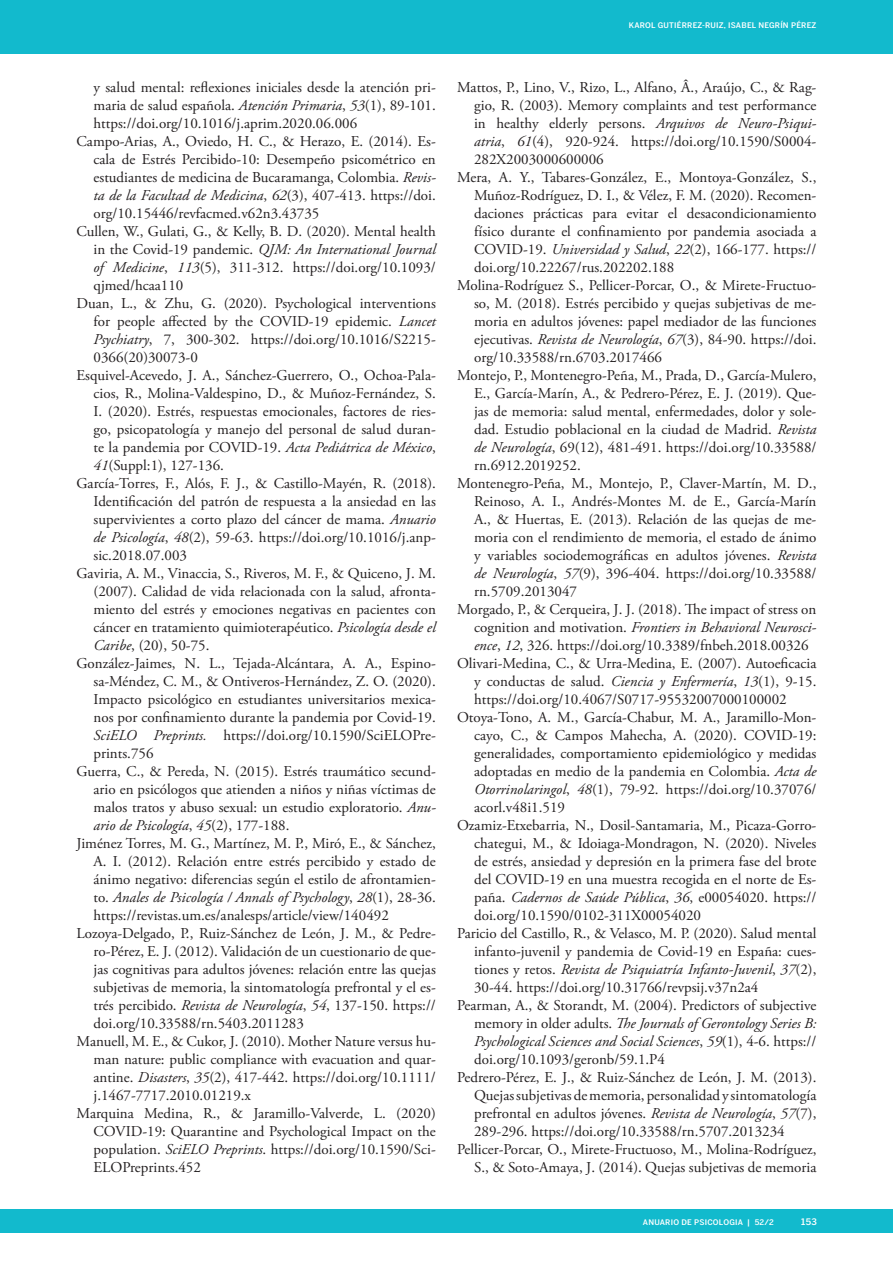
<style>
.page{position:relative;width:893px;height:1263px;background:#fff}
.page>*{position:absolute;margin:0;border:0;box-sizing:border-box;transform-origin:0 0}
.bibliografia{font:15px/18px "Adobe Garamond Pro";color:#231f20;text-align:justify}
.t1{font:500 8.85px "Benton Sans Cond";color:#fff;scale:1.18 1}
.t2{font:500 7.65px "Benton Sans Cond";letter-spacing:.025em;color:#fff;scale:1.18 1}
.s1{font-style:italic}
</style>
<div class="page">
<div style="left:0;top:0;width:893px;height:54px;background:#12bacd"></div>
<div style="left:0;top:1209px;width:893px;height:23px;background:#12bacd"></div>
<p class="bibliografia" style="left:94px;top:78px;width:344px">y salud mental: reflexiones iniciales desde la atención pri&shy;maria de salud española. <span class="s1">Atención Primaria</span>, <span class="s1">53</span>(1), 89-101. https://doi.org/10.1016/j.aprim.2020.06.006</p>
<p class="bibliografia" style="left:94px;top:132px;width:344px;text-indent:-17px">Campo-Arias, A., Oviedo, H. C., &amp; Herazo, E. (2014). Es&shy;cala de Estrés Percibido-10: Desempeño psicométrico en estudiantes de medicina de Bucaramanga, Colombia. <span class="s1">Revis&shy;ta de la Facultad de Medicina</span>, <span class="s1">62</span>(3), 407-413. https://doi. org/10.15446/revfacmed.v62n3.43735</p>
<p class="bibliografia" style="left:94px;top:222px;width:344px;text-indent:-17px">Cullen, W., Gulati, G., &amp; Kelly, B. D. (2020). Mental health in the Covid-19 pandemic. <span class="s1">QJM: An International Journal of Medicine</span>, <span class="s1">113</span>(5), 311-312. https://doi.org/10.1093/ qjmed/hcaa110</p>
<p class="bibliografia" style="left:94px;top:294px;width:344px;text-indent:-17px">Duan, L., &amp; Zhu, G. (2020). Psychological interventions for people affected by the COVID-19 epidemic. <span class="s1">Lancet Psychiatry</span>, 7, 300-302. https://doi.org/10.1016/S2215- 0366(20)30073-0</p>
<p class="bibliografia" style="left:94px;top:366px;width:344px;text-indent:-17px">Esquivel-Acevedo, J. A., Sánchez-Guerrero, O., Ochoa-Pala&shy;cios, R., Molina-Valdespino, D., &amp; Muñoz-Fernández, S.<br>I. (2020). Estrés, respuestas emocionales, factores de ries&shy;go, psicopatología y manejo del personal de salud duran&shy;te la pandemia por COVID-19. <span class="s1">Acta Pediátrica de México</span>, <span class="s1">41</span>(Suppl:1), 127-136.</p>
<p class="bibliografia" style="left:94px;top:474px;width:344px;text-indent:-17px">García-Torres, F., Alós, F. J., &amp; Castillo-Mayén, R. (2018).<br>Identificación del patrón de respuesta a la ansiedad en las supervivientes a corto plazo del cáncer de mama. <span class="s1">Anuario de Psicología</span>, <span class="s1">48</span>(2), 59-63. https://doi.org/10.1016/j.anp&shy;sic.2018.07.003</p>
<p class="bibliografia" style="left:94px;top:564px;width:344px;text-indent:-17px">Gaviria, A. M., Vinaccia, S., Riveros, M. F., &amp; Quiceno, J. M. (2007). Calidad de vida relacionada con la salud, afronta&shy;miento del estrés y emociones negativas en pacientes con cáncer en tratamiento quimioterapéutico. <span class="s1">Psicología desde el Caribe</span>, (20), 50-75.</p>
<p class="bibliografia" style="left:94px;top:654px;width:344px;text-indent:-17px">González-Jaimes, N. L., Tejada-Alcántara, A. A., Espino&shy;sa-Méndez, C. M., &amp; Ontiveros-Hernández, Z. O. (2020).<br>Impacto psicológico en estudiantes universitarios mexica&shy;nos por confinamiento durante la pandemia por Covid-19.<br><span class="s1">SciELO Preprints.</span> https://doi.org/10.1590/SciELOPre&shy;prints.756</p>
<p class="bibliografia" style="left:94px;top:762px;width:344px;text-indent:-17px">Guerra, C., &amp; Pereda, N. (2015). Estrés traumático secund&shy;ario en psicólogos que atienden a niños y niñas víctimas de malos tratos y abuso sexual: un estudio exploratorio. <span class="s1">Anu&shy;ario de Psicología</span>, <span class="s1">45</span>(2), 177-188.</p>
<p class="bibliografia" style="left:94px;top:834px;width:344px;text-indent:-17px">Jiménez Torres, M. G., Martínez, M. P., Miró, E., &amp; Sánchez, A. I. (2012). Relación entre estrés percibido y estado de ánimo negativo: diferencias según el estilo de afrontamien&shy;to. <span class="s1">Anales de Psicología / Annals of Psychology</span>, <span class="s1">28</span>(1), 28-36. https://revistas.um.es/analesps/article/view/140492</p>
<p class="bibliografia" style="left:94px;top:924px;width:344px;text-indent:-17px">Lozoya-Delgado, P., Ruiz-Sánchez de León, J. M., &amp; Pedre&shy;ro-Pérez, E. J. (2012). Validación de un cuestionario de que&shy;jas cognitivas para adultos jóvenes: relación entre las quejas subjetivas de memoria, la sintomatología prefrontal y el es&shy;trés percibido. <span class="s1">Revista de Neurología</span>, <span class="s1">54</span>, 137-150. https:// doi.org/10.33588/rn.5403.2011283</p>
<p class="bibliografia" style="left:94px;top:1032px;width:344px;text-indent:-17px">Manuell, M. E., &amp; Cukor, J. (2010). Mother Nature versus hu&shy;man nature: public compliance with evacuation and quar&shy;antine. <span class="s1">Disasters</span>, <span class="s1">35</span>(2), 417-442. https://doi.org/10.1111/ j.1467-7717.2010.01219.x</p>
<p class="bibliografia" style="left:94px;top:1104px;width:344px;text-indent:-17px">Marquina Medina, R., &amp; Jaramillo-Valverde, L. (2020)<br>COVID-19: Quarantine and Psychological Impact on the population. <span class="s1">SciELO Preprints</span>. https://doi.org/10.1590/Sci-ELOPreprints.452</p>
<p class="t2" style="left:629px;top:21px;width:160px">KAROL GUTIÉRREZ-RUIZ, ISABEL NEGRÍN PÉREZ</p>
<p class="bibliografia" style="left:474px;top:78px;width:344px;text-indent:-17px">Mattos, P., Lino, V., Rizo, L., Alfano, Â., Araújo, C., &amp; Rag&shy;gio, R. (2003). Memory complaints and test performance in healthy elderly persons. <span class="s1">Arquivos de Neuro-Psiqui&shy;atria</span>, <span class="s1">61</span>(4), 920-924. https://doi.org/10.1590/S0004- 282X2003000600006</p>
<p class="bibliografia" style="left:474px;top:168px;width:344px;text-indent:-17px">Mera, A. Y., Tabares-González, E., Montoya-González, S., Muñoz-Rodríguez, D. I., &amp; Vélez, F. M. (2020). Recomen&shy;daciones prácticas para evitar el desacondicionamiento físico durante el confinamiento por pandemia asociada a COVID-19. <span class="s1">Universidad y Salud</span>, <span class="s1">22</span>(2), 166-177. https:// doi.org/10.22267/rus.202202.188</p>
<p class="bibliografia" style="left:474px;top:276px;width:344px;text-indent:-17px">Molina-Rodríguez S., Pellicer-Porcar, O., &amp; Mirete-Fructuo&shy;so, M. (2018). Estrés percibido y quejas subjetivas de me&shy;moria en adultos jóvenes: papel mediador de las funciones ejecutivas. <span class="s1">Revista de Neurología</span>, <span class="s1">67</span>(3), 84-90. https://doi. org/10.33588/rn.6703.2017466</p>
<p class="bibliografia" style="left:474px;top:366px;width:344px;text-indent:-17px">Montejo, P., Montenegro-Peña, M., Prada, D., García-Mulero, E., García-Marín, A., &amp; Pedrero-Pérez, E. J. (2019). Que&shy;jas de memoria: salud mental, enfermedades, dolor y sole&shy;dad. Estudio poblacional en la ciudad de Madrid. <span class="s1">Revista de Neurología</span>, 69(12), 481-491. https://doi.org/10.33588/ rn.6912.2019252.</p>
<p class="bibliografia" style="left:474px;top:474px;width:344px;text-indent:-17px">Montenegro-Peña, M., Montejo, P., Claver-Martín, M. D., Reinoso, A. I., Andrés-Montes M. de E., García-Marín A., &amp; Huertas, E. (2013). Relación de las quejas de me&shy;moria con el rendimiento de memoria, el estado de ánimo y variables sociodemográficas en adultos jóvenes. <span class="s1">Revista de Neurología</span>, <span class="s1">57</span>(9), 396-404. https://doi.org/10.33588/ rn.5709.2013047</p>
<p class="bibliografia" style="left:474px;top:600px;width:344px;text-indent:-17px">Morgado, P., &amp; Cerqueira, J. J. (2018). The impact of stress on cognition and motivation. <span class="s1">Frontiers in Behavioral Neurosci&shy;ence</span>, <span class="s1">12</span>, 326. https://doi.org/10.3389/fnbeh.2018.00326</p>
<p class="bibliografia" style="left:474px;top:654px;width:344px;text-indent:-17px">Olivari-Medina, C., &amp; Urra-Medina, E. (2007). Autoeficacia y conductas de salud. <span class="s1">Ciencia y Enfermería</span>, <span class="s1">13</span>(1), 9-15. https://doi.org/10.4067/S0717-95532007000100002</p>
<p class="bibliografia" style="left:474px;top:708px;width:344px;text-indent:-17px">Otoya-Tono, A. M., García-Chabur, M. A., Jaramillo-Mon&shy;cayo, C., &amp; Campos Mahecha, A. (2020). COVID-19: generalidades, comportamiento epidemiológico y medidas adoptadas en medio de la pandemia en Colombia. <span class="s1">Acta de Otorrinolaringol</span>, <span class="s1">48</span>(1), 79-92. https://doi.org/10.37076/ acorl.v48i1.519</p>
<p class="bibliografia" style="left:474px;top:816px;width:344px;text-indent:-17px">Ozamiz-Etxebarria, N., Dosil-Santamaria, M., Picaza-Gorro&shy;chategui, M., &amp; Idoiaga-Mondragon, N. (2020). Niveles de estrés, ansiedad y depresión en la primera fase del brote del COVID-19 en una muestra recogida en el norte de Es&shy;paña. <span class="s1">Cadernos de Saúde Pública</span>, <span class="s1">36</span>, e00054020. https:// doi.org/10.1590/0102-311X00054020</p>
<p class="bibliografia" style="left:474px;top:924px;width:344px;text-indent:-17px">Paricio del Castillo, R., &amp; Velasco, M. P. (2020). Salud mental infanto-juvenil y pandemia de Covid-19 en España: cues&shy;tiones y retos. <span class="s1">Revista de Psiquiatría Infanto-Juvenil</span>, <span class="s1">37</span>(2), 30-44. https://doi.org/10.31766/revpsij.v37n2a4</p>
<p class="bibliografia" style="left:474px;top:996px;width:344px;text-indent:-17px">Pearman, A., &amp; Storandt, M. (2004). Predictors of subjective memory in older adults. <span class="s1">The Journals of Gerontology Series B:<br>Psychological Sciences and Social Sciences</span>, <span class="s1">59</span>(1), 4-6. https:// doi.org/10.1093/geronb/59.1.P4</p>
<p class="bibliografia" style="left:474px;top:1068px;width:344px;text-indent:-17px">Pedrero-Pérez, E. J., &amp; Ruiz-Sánchez de León, J. M. (2013).<br>Quejas subjetivas de memoria, personalidad y sintomatología prefrontal en adultos jóvenes. <span class="s1">Revista de Neurología</span>, <span class="s1">57</span>(7), 289-296. https://doi.org/10.33588/rn.5707.2013234</p>
<p class="bibliografia" style="left:457px;top:1140px;width:361px;text-align:right">Pellicer-Porcar, O., Mirete-Fructuoso, M., Molina-Rodríguez,<br>S., &amp; Soto-Amaya, J. (2014). Quejas subjetivas de memoria</p>
<p class="t2" style="left:643px;top:1218px;width:113px">ANUARIO DE PSICOLOGIA | 52/2</p>
<p class="t1" style="left:801px;top:1216px;width:15px">153</p>
</div>
